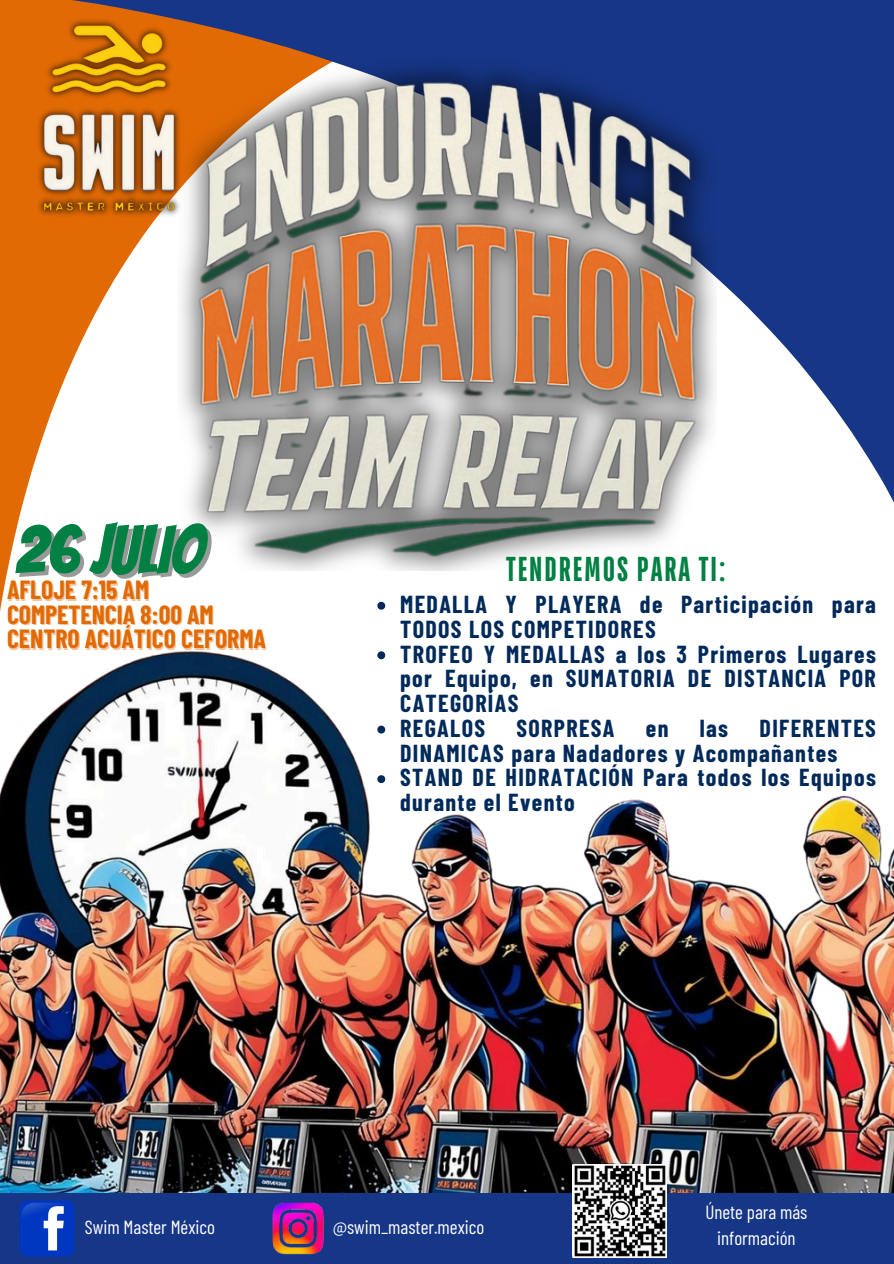
<style>
.page{position:relative;width:894px;height:1264px;background:#fff}
.page>*{position:absolute;margin:0;border:0;box-sizing:border-box;transform-origin:0 0}
.t1{font:67.5px "Bangers";letter-spacing:-.005em;color:#008042}
.t2{font:700 34.5px "TT Bluescreens";letter-spacing:.055em;color:#008042}
.t3{font:700 25.65px "Barlow Condensed";color:#e16a05}
.t4{font:700 24px/24.8px "Barlow Condensed";letter-spacing:.055em;color:#012a5b}
.t5{font:19.05px/26px "Barlow Condensed";color:#fff;text-align:center}
</style>
<div class="page">
<svg style="left:0;top:0;width:893px;height:611px"></svg>
<img style="left:177px;top:57px;width:539px;height:514px">
<img style="left:0;top:651px;width:893px;height:542px">
<img style="left:31px;top:17px;width:152px;height:200px">
<div style="left:0;top:1193px;width:893px;height:70px;background:#163687"></div>
<img style="left:272px;top:1202px;width:52px;height:51px">
<img style="left:19px;top:1200px;width:56px;height:57px">
<img style="left:572px;top:1164px;width:94px;height:93px">
<svg style="left:377px;top:602px;width:8px;height:7px"></svg>
<svg style="left:377px;top:651px;width:8px;height:8px"></svg>
<svg style="left:377px;top:725px;width:8px;height:8px"></svg>
<svg style="left:377px;top:775px;width:8px;height:8px"></svg>
<h1 class="t1" style="left:15px;top:514px;width:189px">26 JULIO</h1>
<h3 class="t3" style="left:7px;top:573px;width:143px">AFLOJE 7:15 AM</h3>
<p class="t3" style="left:7px;top:598px;width:208px">COMPETENCIA 8:00 AM</p>
<p class="t3" style="left:7px;top:623px;width:260px">CENTRO ACUÁTICO CEFORMA</p>
<p class="t2" style="left:506px;top:553px;width:221px">TENDREMOS PARA TI:</p>
<p class="t4" style="left:400px;top:591px;width:477px">MEDALLA Y PLAYERA de Participación para<br>TODOS LOS COMPETIDORES</p>
<p class="t4" style="left:400px;top:640px;width:477px;text-align:justify">TROFEO Y MEDALLAS a los 3 Primeros Lugares por Equipo, en SUMATORIA DE DISTANCIA POR CATEGORÍAS</p>
<p class="t4" style="left:400px;top:715px;width:86px">REGALOS</p>
<p class="t4" style="left:516px;top:715px;width:99px">SORPRESA</p>
<p class="t4" style="left:645px;top:715px;width:24px">en</p>
<p class="t4" style="left:699px;top:715px;width:30px">las</p>
<p class="t4" style="left:400px;top:715px;width:477px;text-indent:359px">DIFERENTES<br>DINAMICAS para Nadadores y Acompañantes</p>
<p class="t4" style="left:400px;top:764px;width:477px">STAND DE HIDRATACIÓN Para todos los Equipos durante el Evento</p>
<p class="t5" style="left:85px;top:1213px;width:131px">Swim Master México</p>
<p class="t5" style="left:332px;top:1213px;width:153px">@swim_master.mexico</p>
<p class="t5" style="left:705px;top:1198px;width:103px">Únete para más información</p>
</div>
